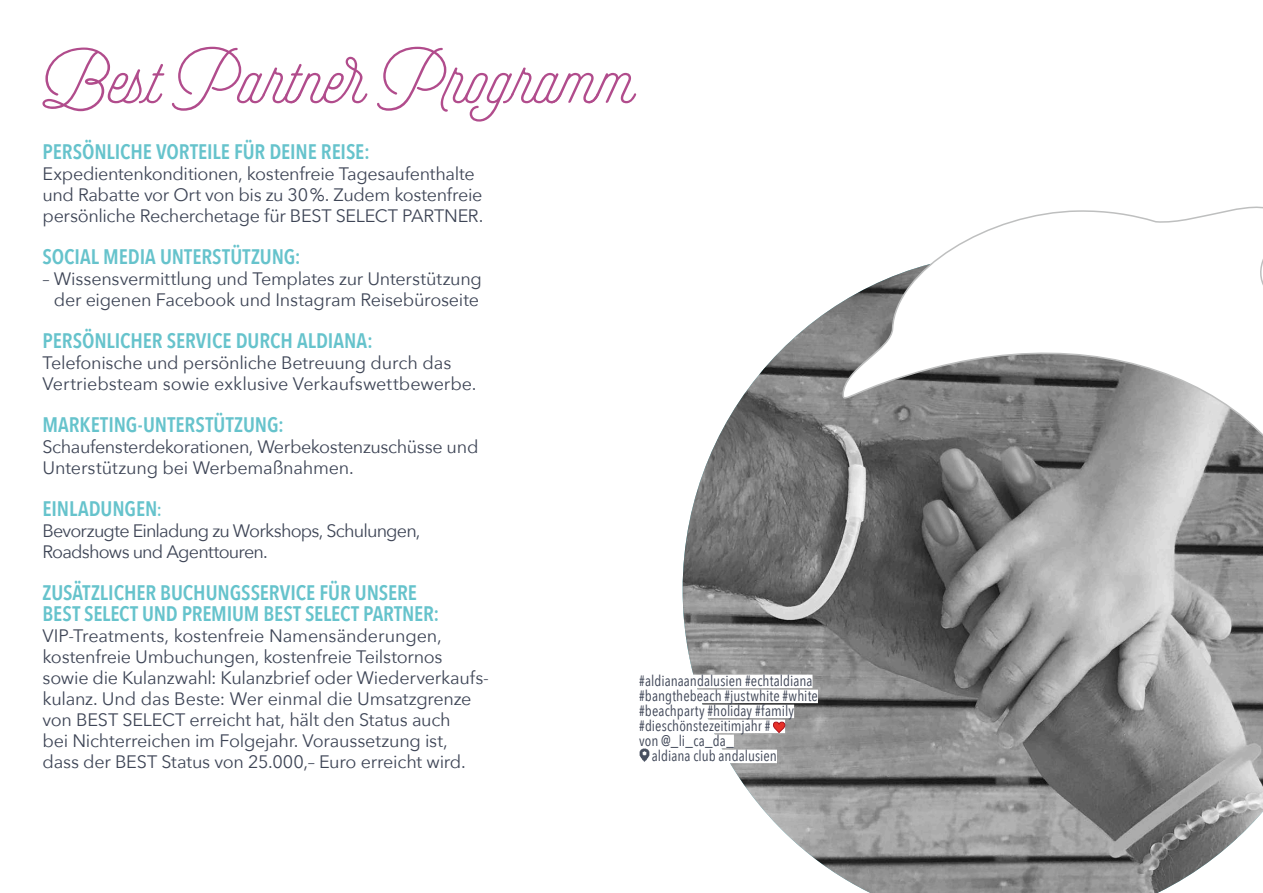
<style>
.page{position:relative;width:1263px;height:893px;background:#fff}
.page>*{position:absolute;margin:0;border:0;box-sizing:border-box;transform-origin:0 0}
.t1{font:81px "Selfie";color:#b14c8c}
.t2{font:600 21px/21px "Avenir Next Condensed";letter-spacing:-.005em;color:#66c3cc}
.t3{font:18px/21px "Avenir Next";letter-spacing:-.015em;color:#3e4556}
.t4{font:18px/21px "Avenir Next";letter-spacing:-.045em;color:#3e4556}
.t5{font:15px "Avenir Next Condensed";color:#3e4556}
.s1{font-size:18px}
</style>
<div class="page">
<img style="left:683px;top:302px;width:580px;height:591px">
<svg style="left:841px;top:206px;width:422px;height:447px"></svg>
<div style="left:639px;top:675px;width:173px;height:13px;background:#fff"></div>
<div style="left:639px;top:690px;width:179px;height:13px;background:#fff"></div>
<div style="left:639px;top:705px;width:155px;height:13px;background:#fff"></div>
<div style="left:639px;top:720px;width:146px;height:13px;background:#fff"></div>
<div style="left:639px;top:735px;width:95px;height:13px;background:#fff"></div>
<div style="left:639px;top:750px;width:138px;height:13px;background:#fff"></div>
<svg style="left:773px;top:722px;width:12px;height:11px"></svg>
<svg style="left:639px;top:749px;width:10px;height:13px"></svg>
<h1 class="t1" style="left:43px;top:31px;width:593px">Best Partner Programm</h1>
<p class="t2" style="left:43px;top:141px;width:329px">PERSÖNLICHE VORTEILE FÜR DEINE REISE:</p>
<p class="t3" style="left:43px;top:163px;width:442px">Expedientenkonditionen, kostenfreie Tagesaufenthalte und Rabatte vor Ort von bis zu 30%. Zudem kostenfreie persönliche Recherchetage für BEST SELECT PARTNER.</p>
<p class="t2" style="left:43px;top:246px;width:260px">SOCIAL MEDIA UNTERSTÜTZUNG:</p>
<p class="t3" style="left:43px;top:268px;width:441px;text-align:center">– Wissensvermittlung und Templates zur Unterstützung der eigenen Facebook und Instagram Reisebüroseite</p>
<p class="t2" style="left:43px;top:330px;width:332px">PERSÖNLICHER SERVICE DURCH ALDIANA:</p>
<p class="t3" style="left:43px;top:352px;width:436px">Telefonische und persönliche Betreuung durch das<br>Vertriebsteam sowie exklusive Verkaufswettbewerbe.</p>
<p class="t2" style="left:43px;top:414px;width:243px">MARKETING-UNTERSTÜTZUNG:</p>
<p class="t3" style="left:43px;top:436px;width:437px">Schaufensterdekorationen, Werbekostenzuschüsse und<br>Unterstützung bei Werbemaßnahmen.</p>
<p class="t2" style="left:43px;top:498px;width:121px">EINLADUNGEN<span class="s1">:</span></p>
<p class="t4" style="left:43px;top:520px;width:379px">Bevorzugte Einladung zu Workshops, Schulungen,<br>Roadshows und Agenttouren.</p>
<p class="t2" style="left:43px;top:582px;width:398px">ZUSÄTZLICHER BUCHUNGSSERVICE FÜR UNSERE<br>BEST SELECT UND PREMIUM BEST SELECT PARTNER:</p>
<p class="t3" style="left:43px;top:625px;width:446px">VIP-Treatments, kostenfreie Namensänderungen, kostenfreie Umbuchungen, kostenfreie Teilstornos sowie die Kulanzwahl: Kulanzbrief oder Wiederverkaufs&shy;kulanz. Und das Beste: Wer einmal die Umsatzgrenze von BEST SELECT erreicht hat, hält den Status auch<br>bei Nichterreichen im Folgejahr. Voraussetzung ist, dass der BEST Status von 25.000,– Euro erreicht wird.</p>
<p class="t5" style="left:639px;top:668px;width:175px">#aldianaandalusien #echtaldiana</p>
<p class="t5" style="left:639px;top:683px;width:180px">#bangthebeach #justwhite #white</p>
<p class="t5" style="left:639px;top:698px;width:156px">#beachparty #holiday #family</p>
<p class="t5" style="left:639px;top:713px;width:133px">#dieschönstezeitimjahr #</p>
<p class="t5" style="left:639px;top:728px;width:96px">von @_li_ca_da_</p>
<p class="t5" style="left:652px;top:743px;width:127px">aldiana club andalusien</p>
</div>
